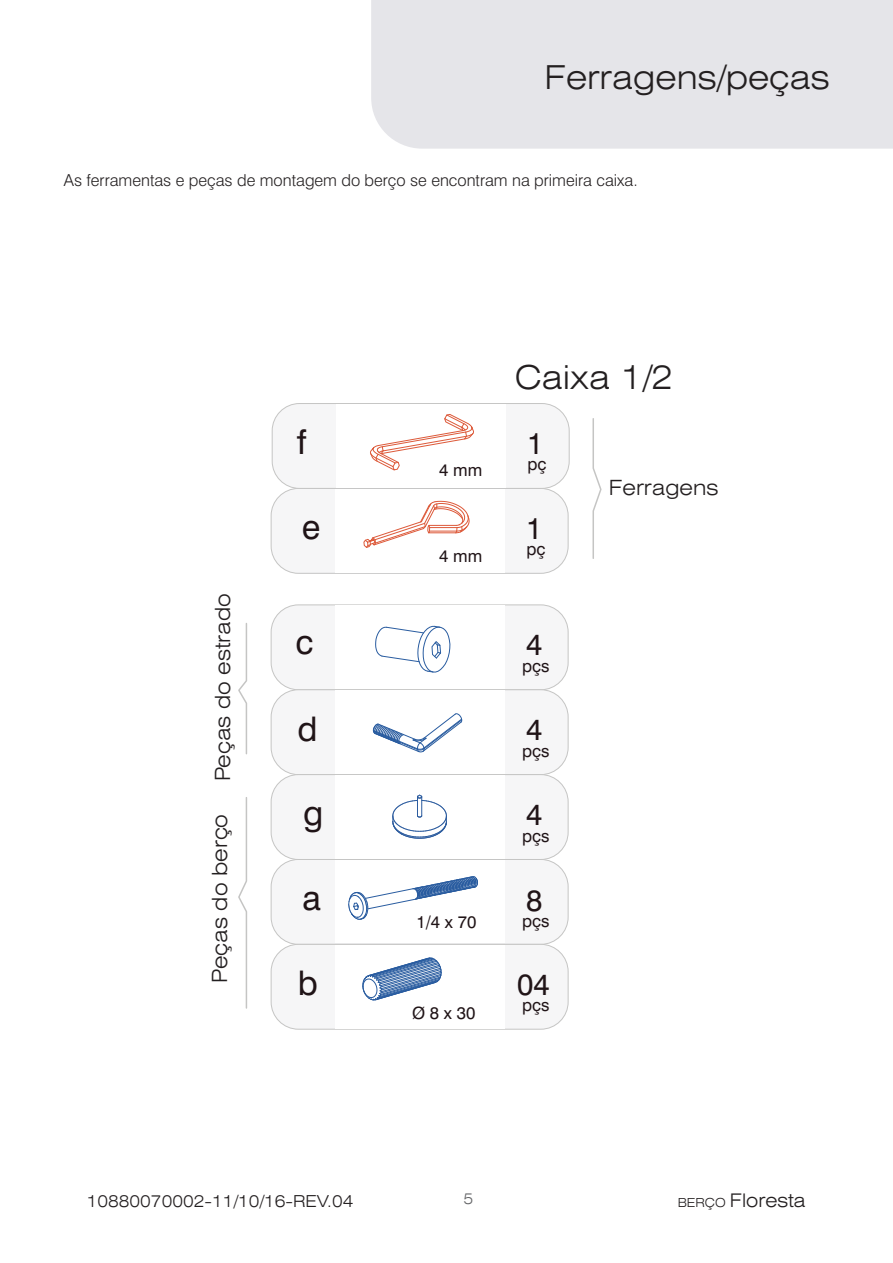
<style>
.page{position:relative;width:893px;height:1263px;background:#fff}
.page>*{position:absolute;margin:0;border:0;box-sizing:border-box;transform-origin:0 0}
.t1{font:33.9px "Swiss 721 BT";color:#201417}
.t2{font:300 expanded 33px "Swiss 721 BT";color:#231f20}
.t3{font:29.7px "Swiss 721 BT";color:#201417}
.t4{font:300 expanded 21px "Swiss 721 BT";color:#231f20}
.t5{font:300 expanded 18.75px "Swiss 721 BT";color:#231f20}
.t6{font:16.95px "Swiss 721 BT";color:#201417}
.t7{font:300 16.5px "Swiss 721 BT";color:#231f20}
.t8{font:300 expanded 16.5px "Swiss 721 BT";color:#231f20}
.t9{font:300 expanded 15px "Swiss 721 BT";color:#636466}
.s1{font-size:12.45px}
</style>
<div class="page">
<div style="left:271px;top:488px;width:297px;height:85px;background:#f6f6f7;border-radius:27px"></div>
<div style="left:271px;top:488px;width:297px;height:86px;border:1px solid #c5c5c4;border-radius:27px"></div>
<div style="left:335px;top:489px;width:170px;height:84px;background:#fff"></div>
<svg style="left:363px;top:501px;width:107px;height:47px"></svg>
<div style="left:272px;top:403px;width:297px;height:85px;background:#f6f6f7;border-radius:27px"></div>
<div style="left:272px;top:403px;width:298px;height:86px;border:1px solid #c5c5c4;border-radius:27px"></div>
<div style="left:336px;top:404px;width:170px;height:84px;background:#fff"></div>
<svg style="left:370px;top:414px;width:104px;height:57px"></svg>
<div style="left:271px;top:605px;width:297px;height:85px;background:#f6f6f7;border-radius:27px"></div>
<div style="left:271px;top:604px;width:297px;height:86px;border:1px solid #c5c5c4;border-radius:27px"></div>
<div style="left:335px;top:605px;width:170px;height:84px;background:#fff"></div>
<svg style="left:375px;top:626px;width:76px;height:47px"></svg>
<div style="left:271px;top:690px;width:297px;height:85px;background:#f6f6f7;border-radius:27px"></div>
<div style="left:271px;top:689px;width:297px;height:86px;border:1px solid #c5c5c4;border-radius:27px"></div>
<div style="left:335px;top:690px;width:170px;height:84px;background:#fff"></div>
<svg style="left:372px;top:713px;width:91px;height:40px"></svg>
<div style="left:271px;top:859px;width:297px;height:85px;background:#f6f6f7;border-radius:27px"></div>
<div style="left:271px;top:859px;width:297px;height:86px;border:1px solid #c5c5c4;border-radius:27px"></div>
<div style="left:335px;top:860px;width:170px;height:83px;background:#fff"></div>
<svg style="left:348px;top:876px;width:130px;height:44px"></svg>
<div style="left:271px;top:944px;width:297px;height:85px;background:#f6f6f7;border-radius:27px"></div>
<div style="left:271px;top:944px;width:297px;height:85px;border:1px solid #c5c5c4;border-radius:27px"></div>
<div style="left:335px;top:945px;width:170px;height:84px;background:#fff"></div>
<svg style="left:362px;top:957px;width:80px;height:44px"></svg>
<svg style="left:592px;top:418px;width:10px;height:141px"></svg>
<svg style="left:238px;top:797px;width:10px;height:212px"></svg>
<div style="left:271px;top:775px;width:297px;height:84px;background:#f6f6f7;border-radius:27px"></div>
<div style="left:271px;top:774px;width:297px;height:86px;border:1px solid #c5c5c4;border-radius:27px"></div>
<div style="left:335px;top:775px;width:170px;height:84px;background:#fff"></div>
<svg style="left:238px;top:623px;width:10px;height:132px"></svg>
<div style="left:371px;top:0;width:522px;height:149px;background:#e5e5e9"></div>
<svg style="left:392px;top:794px;width:55px;height:45px"></svg>
<h2 class="t2" style="left:544px;top:64px;width:286px">Ferragens/peças</h2>
<p class="t7" style="left:64px;top:173px;width:575px">As ferramentas e peças de montagem do berço se encontram na primeira caixa.</p>
<p class="t4" style="left:214px;top:781px;width:189px;rotate:-90deg">Peças do estrado</p>
<p class="t4" style="left:211px;top:983px;width:170px;rotate:-90deg">Peças do berço</p>
<h1 class="t1" style="left:297px;top:428px;width:10px">f</h1>
<h1 class="t1" style="left:302px;top:513px;width:20px">e</h1>
<h1 class="t1" style="left:295px;top:628px;width:19px">c</h1>
<h1 class="t1" style="left:297px;top:715px;width:22px">d</h1>
<h1 class="t1" style="left:303px;top:800px;width:22px">g</h1>
<h1 class="t1" style="left:302px;top:884px;width:20px">a</h1>
<h1 class="t1" style="left:298px;top:969px;width:22px">b</h1>
<p class="t6" style="left:439px;top:463px;width:45px">4 mm</p>
<p class="t6" style="left:439px;top:549px;width:45px">4 mm</p>
<p class="t6" style="left:416px;top:915px;width:61px">1/4 x 70</p>
<p class="t6" style="left:412px;top:1006px;width:65px">Ø 8 x 30</p>
<h2 class="t2" style="left:515px;top:364px;width:160px">Caixa 1/2</h2>
<h3 class="t3" style="left:527px;top:431px;width:18px">1</h3>
<p class="t6" style="left:527px;top:457px;width:20px">pç</p>
<h3 class="t3" style="left:526px;top:516px;width:18px">1</h3>
<p class="t6" style="left:526px;top:542px;width:20px">pç</p>
<h3 class="t3" style="left:526px;top:633px;width:18px">4</h3>
<p class="t6" style="left:522px;top:659px;width:29px">pçs</p>
<h3 class="t3" style="left:526px;top:717px;width:18px">4</h3>
<p class="t6" style="left:522px;top:744px;width:29px">pçs</p>
<h3 class="t3" style="left:526px;top:802px;width:18px">4</h3>
<p class="t6" style="left:522px;top:829px;width:29px">pçs</p>
<h3 class="t3" style="left:526px;top:888px;width:18px">8</h3>
<p class="t6" style="left:522px;top:914px;width:29px">pçs</p>
<h3 class="t3" style="left:517px;top:972px;width:34px">04</h3>
<p class="t6" style="left:522px;top:998px;width:29px">pçs</p>
<p class="t4" style="left:609px;top:479px;width:111px">Ferragens</p>
<p class="t8" style="left:87px;top:1194px;width:268px">10880070002-11/10/16-REV.04</p>
<p class="t9" style="left:463px;top:1192px;width:11px">5</p>
<p class="t5" style="left:678px;top:1193px;width:130px"><span class="s1">BERÇO</span> Floresta</p>
</div>
